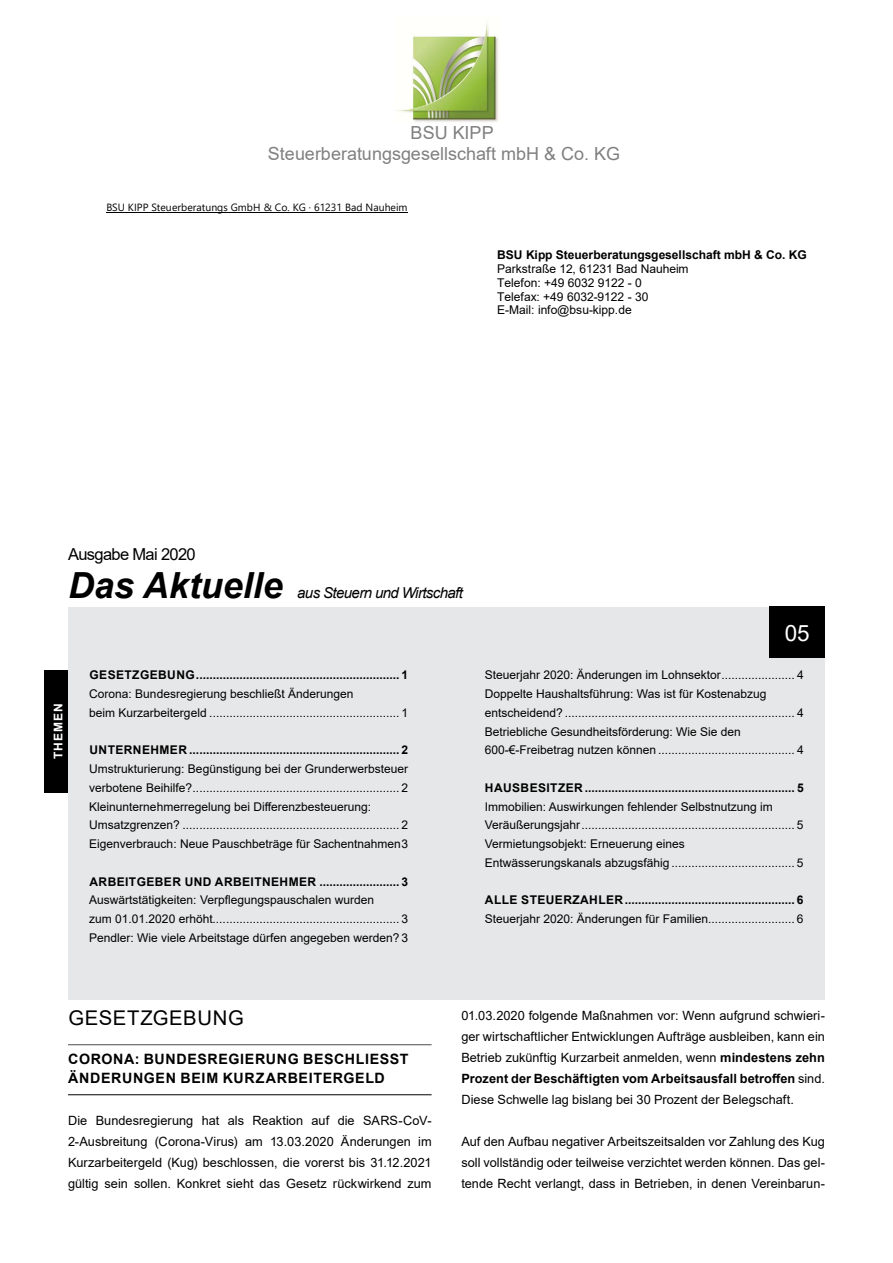
<style>
.page{position:relative;width:893px;height:1263px;background:#fff}
.page>*{position:absolute;margin:0;border:0;box-sizing:border-box;transform-origin:0 0}
.t1{font:italic 700 36px "Arial";color:#000}
.t2{font:22.5px "Arial";color:#fff}
.t3{font:20.25px "Arial";color:#000}
.t4{font:18px/20.7px "Arial";letter-spacing:.005em;color:#808080}
.t5{font:16.5px "Arial";letter-spacing:-.04em;color:#000}
.t6{font:italic 15px "Arial";letter-spacing:-.04em;color:#000}
.t7{font:700 14.25px/19.5px "Arial";letter-spacing:.045em;color:#000}
.t8{font:12.75px/21px "Arial";color:#000;text-align:justify}
.t9{font:12px/18.8px "Arial";color:#000}
.t10{font:700 12px "Arial";letter-spacing:.035em;color:#000}
.t11{font:12px/13.8px "Arial";letter-spacing:-.005em;color:#000}
.t12{font:700 12px "Arial";letter-spacing:-.005em;color:#000}
.t13{font:700 12px "Arial";letter-spacing:.085em;color:#fff}
.t14{font:10.5px "Segoe UI";letter-spacing:.005em;color:#000}
.s1{font-weight:700}
</style>
<div class="page">
<img style="left:396px;top:23px;width:103px;height:99px">
<hr style="left:106px;top:212px;width:302px;height:1px;background:#000">
<div style="left:68px;top:607px;width:757px;height:392px;background:#e6e7e8"></div>
<hr style="left:68px;top:1044px;width:364px;height:1px;background:#4d4d4f">
<hr style="left:68px;top:1094px;width:364px;height:1px;background:#000">
<div style="left:770px;top:607px;width:55px;height:51px;background:#000"></div>
<div style="left:45px;top:670px;width:23px;height:122px;background:#000"></div>
<h3 class="t4" style="left:268px;top:122px;width:354px;text-indent:143px">BSU KIPP<br>Steuerberatungsgesellschaft mbH &amp; Co. KG</h3>
<p class="t14" style="left:106px;top:199px;width:303px">BSU KIPP Steuerberatungs GmbH &amp; Co. KG · 61231 Bad Nauheim</p>
<p class="t12" style="left:497px;top:247px;width:311px">BSU Kipp Steuerberatungsgesellschaft mbH &amp; Co. KG</p>
<p class="t11" style="left:497px;top:262px;width:193px">Parkstraße 12, 61231 Bad Nauheim<br>Telefon: +49 6032 9122 - 0<br>Telefax: +49 6032-9122 - 30<br>E-Mail: info@bsu-kipp.de</p>
<h3 class="t5" style="left:68px;top:543px;width:129px">Ausgabe Mai 2020</h3>
<h1 class="t1" style="left:68px;top:561px;width:216px">Das Aktuelle</h1>
<p class="t6" style="left:297px;top:583px;width:167px">aus Steuern und Wirtschaft</p>
<p class="t13" style="left:50px;top:759px;width:57px;rotate:-90deg">THEMEN</p>
<p class="t10" style="left:90px;top:667px;width:320px">GESETZGEBUNG ............................................................. 1</p>
<p class="t9" style="left:89px;top:684px;width:320px">Corona: Bundesregierung beschließt Änderungen<br>beim Kurzarbeitergeld ......................................................... 1</p>
<p class="t10" style="left:90px;top:742px;width:320px">U NTERNEHMER ............................................................... 2</p>
<p class="t9" style="left:89px;top:759px;width:320px">Umstrukturierung: Begünstigung bei der Grunderwerbsteuer verbotene Beihilfe?.............................................................. 2<br>Kleinunternehmerregelung bei Differenzbesteuerung:<br>Umsatzgrenzen? ................................................................. 2<br>Eigenverbrauch: Neue Pauschbeträge für Sachentnahmen3</p>
<p class="t10" style="left:89px;top:873px;width:320px">ARBEITGEBER UND ARBEITNEHMER ........................ 3</p>
<p class="t9" style="left:89px;top:891px;width:320px">Auswärtstätigkeiten: Verpflegungspauschalen wurden<br>zum 01.01.2020 erhöht........................................................ 3<br>Pendler: Wie viele Arbeitstage dürfen angegeben werden? 3</p>
<h2 class="t2" style="left:785px;top:617px;width:27px">05</h2>
<p class="t9" style="left:485px;top:666px;width:320px">Steuerjahr 2020: Änderungen im Lohnsektor...................... 4<br>Doppelte Haushaltsführung: Was ist für Kostenabzug entscheidend? ..................................................................... 4<br>Betriebliche Gesundheitsförderung: Wie Sie den 600-€-Freibetrag nutzen können ......................................... 4</p>
<p class="t10" style="left:485px;top:779px;width:320px">HAUSBESITZER ............................................................... 5</p>
<p class="t9" style="left:485px;top:797px;width:320px">Immobilien: Auswirkungen fehlender Selbstnutzung im Veräußerungsjahr................................................................ 5<br>Vermietungsobjekt: Erneuerung eines Entwässerungskanals abzugsfähig ..................................... 5</p>
<p class="t10" style="left:485px;top:892px;width:320px">ALLE STEUERZAHLER................................................... 6</p>
<p class="t9" style="left:485px;top:909px;width:320px">Steuerjahr 2020: Änderungen für Familien.......................... 6</p>
<h3 class="t3" style="left:68px;top:1004px;width:31px">Gese</h3>
<h3 class="t3" style="left:127px;top:1004px;width:42px">tzgebung</h3>
<p class="t7" style="left:68px;top:1049px;width:342px">CORONA: BUNDESREGIERUNG BESCHLIESST<br>ÄNDERUNGEN BEIM KURZARBEITERGELD</p>
<p class="t8" style="left:68px;top:1110px;width:365px">Die Bundesregierung hat als Reaktion auf die SARS-CoV-2-Ausbreitung (Corona-Virus) am 13.03.2020 Änderungen im Kurzarbeitergeld (Kug) beschlossen, die vorerst bis 31.12.2021 gültig sein sollen. Konkret sieht das Gesetz rückwirkend zum</p>
<p class="t8" style="left:461px;top:1005px;width:365px">01.03.2020 folgende Maßnahmen vor: Wenn aufgrund schwieri&shy;ger wirtschaftlicher Entwicklungen Aufträge ausbleiben, kann ein Betrieb zukünftig Kurzarbeit anmelden, wenn <span class="s1">MINDESTENS ZEHN PROZENT DER BESCHÄFTIGTEN VOM ARBEITSAUSFALL BETROFFEN</span> sind.<br>Diese Schwelle lag bislang bei 30 Prozent der Belegschaft.</p>
<p class="t8" style="left:461px;top:1131px;width:365px">Auf den Aufbau negativer Arbeitszeitsalden vor Zahlung des Kug soll vollständig oder teilweise verzichtet werden können. Das gel&shy;tende Recht verlangt, dass in Betrieben, in denen Vereinbarun-</p>
</div>
